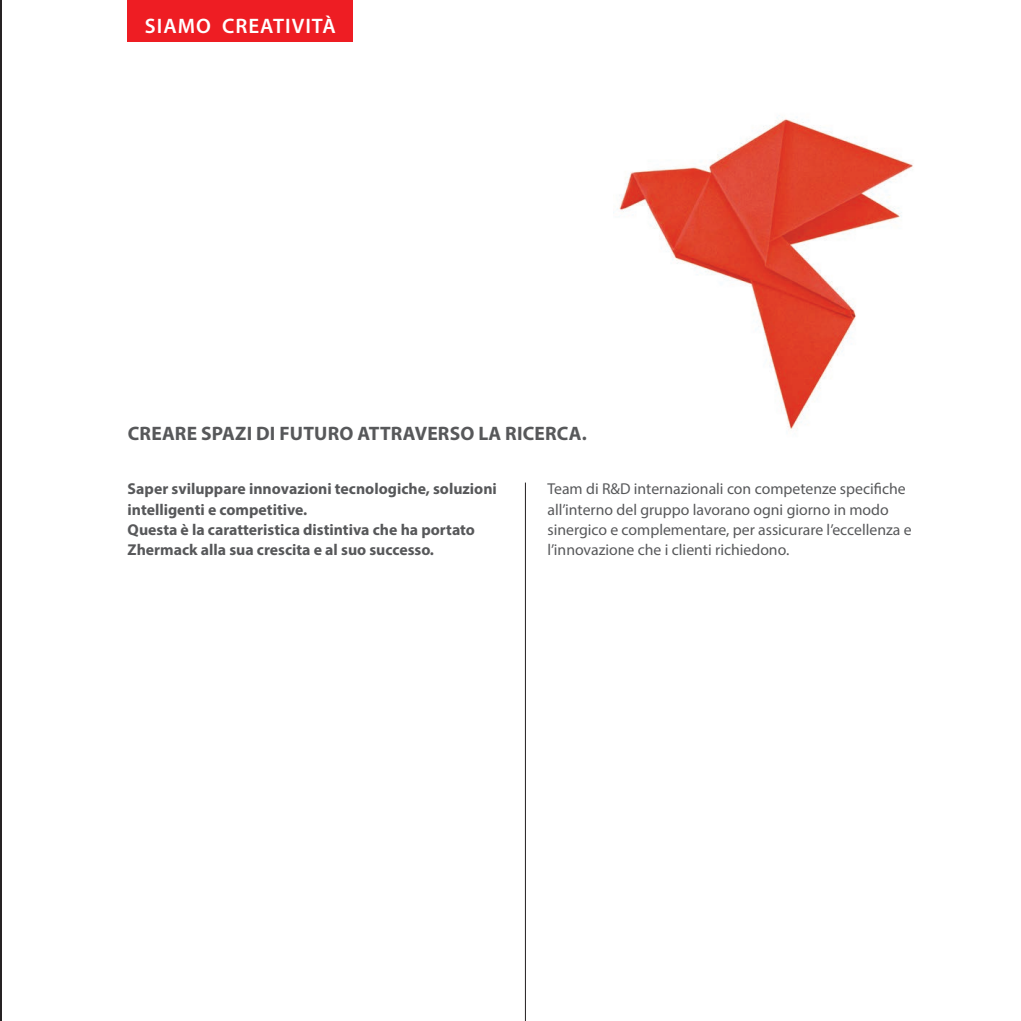
<style>
.page{position:relative;width:1021px;height:1021px;background:#fff}
.page>*{position:absolute;margin:0;border:0;box-sizing:border-box;transform-origin:0 0}
.t1{font:600 21px "Myriad Pro";letter-spacing:.05em;color:#fff}
.t2{font:700 19.5px "Myriad Pro";letter-spacing:.01em;color:#57585a}
.t3{font:15.75px/20.2px "Myriad Pro";color:#57585a}
.t4{font:700 15.75px/20.2px "Myriad Pro";color:#57585a}
</style>
<div class="page">
<hr style="left:0;top:0;width:1px;height:1020px;background:#262324">
<img style="left:617px;top:115px;width:296px;height:315px">
<hr style="left:525px;top:482px;width:1px;height:538px;background:#231f20">
<div style="left:128px;top:0;width:225px;height:41px;background:#ee1d23"></div>
<p class="t1" style="left:145px;top:12px;width:192px">SIAMO CREATIVITÀ</p>
<p class="t2" style="left:128px;top:421px;width:460px">CREARE SPAZI DI FUTURO ATTRAVERSO LA RICERCA.</p>
<p class="t4" style="left:128px;top:478px;width:371px">Saper sviluppare innovazioni tecnologiche, soluzioni intelligenti e competitive.</p>
<p class="t4" style="left:128px;top:519px;width:349px">Questa è la caratteristica distintiva che ha portato<br>Zhermack alla sua crescita e al suo successo.</p>
<p class="t3" style="left:547px;top:479px;width:366px">Team di R&amp;D internazionali con competenze specifiche all’interno del gruppo lavorano ogni giorno in modo sinergico e complementare, per assicurare l’eccellenza e l’innovazione che i clienti richiedono.</p>
</div>
